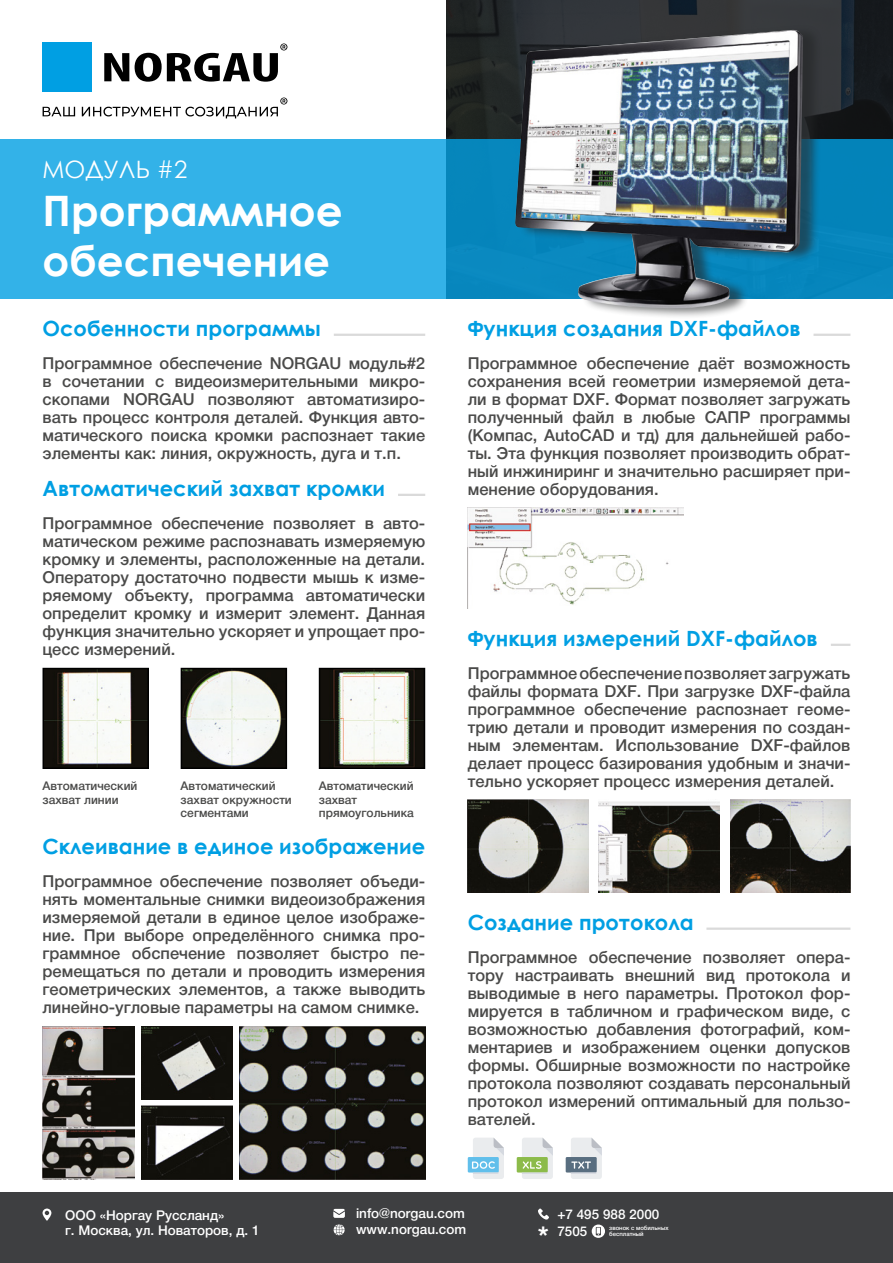
<style>
.page{position:relative;width:893px;height:1263px;background:#fff}
.page>*{position:absolute;margin:0;border:0;box-sizing:border-box;transform-origin:0 0}
.t1{font:700 42px "Century Gothic";color:#fff}
.t2{font:700 27px "Helvetica Neue Cyr";color:#fff}
.t3{font:24px "Century Gothic";color:#fff}
.t4{font:700 21px "Century Gothic";color:#009fe3}
.t5{font:500 16.5px/18px "Helvetica Neue Cyr";color:#4a4a49;text-align:justify}
.t6{font:500 13.5px/15px "Helvetica Neue Cyr";color:#fff}
.t7{font:500 12px/13.5px "Helvetica Neue Cyr";color:#4a4a49}
.t8{font:500 6px "Helvetica Neue Cyr";color:#fff}
</style>
<div class="page">
<svg style="left:446px;top:0;width:447px;height:139px;background:#23272a"></svg>
<div style="left:0;top:1192px;width:893px;height:71px;background:#3e3f41"></div>
<svg style="left:104px;top:53px;width:25px;height:28px"></svg>
<div style="left:43px;top:43px;width:49px;height:49px;background:#009fe3"></div>
<svg style="left:135px;top:43px;width:152px;height:39px"></svg>
<svg style="left:43px;top:107px;width:32px;height:9px"></svg>
<svg style="left:82px;top:98px;width:205px;height:20px"></svg>
<svg style="left:43px;top:1208px;width:8px;height:13px"></svg>
<svg style="left:333px;top:1209px;width:12px;height:9px"></svg>
<svg style="left:334px;top:1224px;width:11px;height:11px"></svg>
<svg style="left:592px;top:1224px;width:13px;height:14px"></svg>
<svg style="left:538px;top:1208px;width:11px;height:11px"></svg>
<svg style="left:0;top:139px;width:893px;height:160px;background:#28a7dd"></svg>
<hr style="left:334px;top:334px;width:91px;height:2px;background:#dadada">
<hr style="left:706px;top:927px;width:144px;height:3px;background:#dadada">
<div style="left:518px;top:25px;width:304px;height:294px;background:#242627;opacity:.6"></div>
<img style="left:515px;top:30px;width:288px;height:278px">
<hr style="left:398px;top:494px;width:27px;height:2px;background:#dadada">
<img style="left:46px;top:671px;width:100px;height:95px">
<div style="left:43px;top:668px;width:106px;height:101px;border:2px solid #000"></div>
<img style="left:184px;top:671px;width:100px;height:95px">
<div style="left:181px;top:668px;width:106px;height:101px;border:2px solid #000"></div>
<img style="left:322px;top:671px;width:100px;height:95px">
<div style="left:319px;top:668px;width:106px;height:101px;border:2px solid #000"></div>
<img style="left:43px;top:1026px;width:92px;height:153px">
<img style="left:239px;top:1026px;width:186px;height:153px">
<img style="left:141px;top:1026px;width:91px;height:73px">
<img style="left:141px;top:1106px;width:91px;height:73px">
<hr style="left:813px;top:334px;width:37px;height:2px;background:#dadada">
<img style="left:468px;top:508px;width:215px;height:97px">
<svg style="left:831px;top:644px;width:19px;height:2px"></svg>
<img style="left:468px;top:800px;width:120px;height:93px">
<img style="left:730px;top:800px;width:120px;height:93px">
<img style="left:599px;top:801px;width:120px;height:92px">
<div style="left:468px;top:1157px;width:31px;height:15px;background:#61bfeb"></div>
<svg style="left:472px;top:1137px;width:32px;height:42px"></svg>
<div style="left:566px;top:1157px;width:31px;height:15px;background:#596e80"></div>
<svg style="left:571px;top:1137px;width:31px;height:42px"></svg>
<div style="left:517px;top:1157px;width:31px;height:15px;background:#8cbb4a"></div>
<svg style="left:522px;top:1137px;width:31px;height:42px"></svg>
<p class="t3" style="left:43px;top:152px;width:146px">МОДУЛЬ #2</p>
<p class="t1" style="left:43px;top:179px;width:302px">Программное</p>
<p class="t1" style="left:43px;top:228px;width:289px">обеспечение</p>
<p class="t4" style="left:43px;top:312px;width:280px">Особенности программы</p>
<p class="t5" style="left:43px;top:354px;width:384px">Программное обеспечение NORGAU модуль#2 в сочетании с видеоизмерительными микро&shy;скопами NORGAU позволяют автоматизиро&shy;вать процесс контроля деталей. Функция авто&shy;матического поиска кромки распознает такие элементы как: линия, окружность, дуга и т.п.</p>
<p class="t4" style="left:43px;top:472px;width:344px">Автоматический захват кромки</p>
<p class="t5" style="left:43px;top:514px;width:384px">Программное обеспечение позволяет в авто&shy;матическом режиме распознавать измеряемую кромку и элементы, расположенные на детали.<br>Оператору достаточно подвести мышь к изме&shy;ряемому объекту, программа автоматически определит кромку и измерит элемент. Данная функция значительно ускоряет и упрощает про&shy;цесс измерений.</p>
<p class="t7" style="left:43px;top:779px;width:96px">Автоматический</p>
<p class="t7" style="left:43px;top:793px;width:78px">захват линии</p>
<p class="t7" style="left:181px;top:779px;width:113px">Автоматический захват окружности сегментами</p>
<p class="t7" style="left:319px;top:779px;width:97px">Автоматический захват прямоугольника</p>
<p class="t4" style="left:43px;top:831px;width:384px">Склеивание в единое изображение</p>
<p class="t5" style="left:43px;top:873px;width:384px">Программное обеспечение позволяет объеди&shy;нять моментальные снимки видеоизображения измеряемой детали в единое целое изображе&shy;ние. При выборе определённого снимка про&shy;граммное обспечение позволяет быстро пе&shy;ремещаться по детали и проводить измерения геометрических элементов, а также выводить линейно-угловые параметры на самом снимке.</p>
<p class="t4" style="left:468px;top:312px;width:334px">Функция создания DXF-файлов</p>
<p class="t5" style="left:468px;top:354px;width:384px">Программное обеспечение даёт возможность сохранения всей геометрии измеряемой дета&shy;ли в формат DXF. Формат позволяет загружать полученный файл в любые САПР программы (Компас, AutoCAD и тд) для дальнейшей рабо&shy;ты. Эта функция позволяет производить обрат&shy;ный инжиниринг и значительно расширяет при&shy;менение оборудования.</p>
<p class="t4" style="left:468px;top:622px;width:352px">Функция измерений DXF-файлов</p>
<p class="t5" style="left:468px;top:664px;width:384px">Программное обеспечение позволяет загружать файлы формата DXF. При загрузке DXF-файла программное обеспечение распознает геоме&shy;трию детали и проводит измерения по создан&shy;ным элементам. Использование DXF-файлов делает процесс базирования удобным и значи&shy;тельно ускоряет процесс измерения деталей.</p>
<p class="t4" style="left:468px;top:906px;width:227px">Создание протокола</p>
<p class="t5" style="left:468px;top:948px;width:384px">Программное обеспечение позволяет опера&shy;тору настраивать внешний вид протокола и выводимые в него параметры. Протокол фор&shy;мируется в табличном и графическом виде, с возможностью добавления фотографий, ком&shy;ментариев и изображением оценки допусков формы. Обширные возможности по настройке протокола позволяют создавать персональный протокол измерений оптимальный для пользо&shy;вателей.</p>
<p class="t6" style="left:65px;top:1208px;width:196px">ООО «Норгау Руссланд»<br>г. Москва, ул. Новаторов, д. 1</p>
<p class="t6" style="left:356px;top:1206px;width:110px">info@norgau.com</p>
<p class="t6" style="left:557px;top:1207px;width:103px">+7 495 988 2000</p>
<p class="t6" style="left:356px;top:1221px;width:112px">www.norgau.com</p>
<p class="t2" style="left:538px;top:1222px;width:12px">*</p>
<p class="t8" style="left:609px;top:1225px;width:61px">звонок с мобильных</p>
<p class="t6" style="left:557px;top:1223px;width:32px">7505</p>
<p class="t8" style="left:609px;top:1231px;width:36px">бесплатный</p>
</div>
